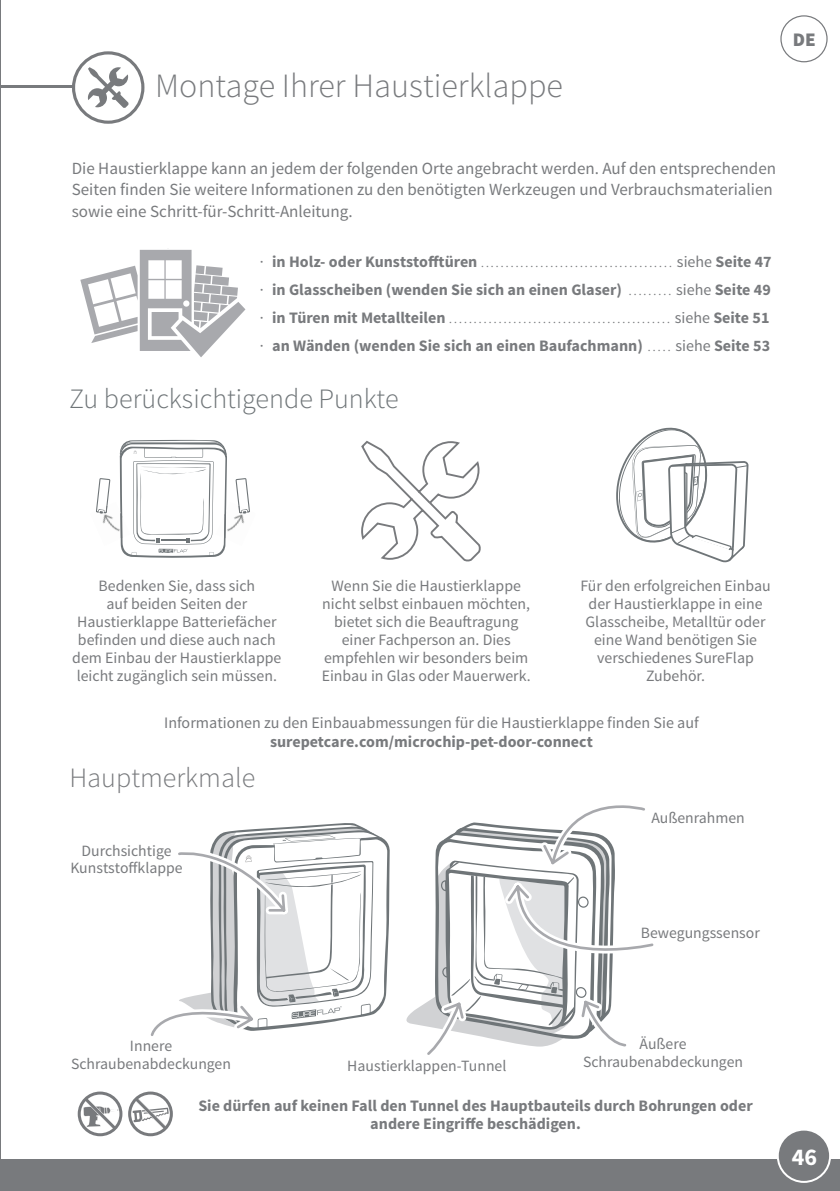
<style>
.page{position:relative;width:840px;height:1191px;background:#fff}
.page>*{position:absolute;margin:0;border:0;box-sizing:border-box;transform-origin:0 0}
.t1{font:300 34px "Source Sans Pro";color:#787a7d}
.t2{font:300 28px "Source Sans Pro";color:#6f7578}
.t3{font:300 28px "Source Sans Pro";color:#787a7d}
.t4{font:700 24px "Source Sans Pro";color:#fff}
.t5{font:900 19.2px "Source Sans Pro";color:#787a7d}
.t6{font:17px/21.6px "Source Sans Pro";color:#787a7d}
.t7{font:700 16px/18px "Source Sans Pro";color:#787a7d;text-align:center}
.t8{font:300 16px "Source Sans Pro";color:#787a7d}
.t9{font:16px "Source Sans Pro";color:#787a7d}
.t10{font:15.8px/18px "Source Sans Pro";color:#787a7d;text-align:center}
.t11{font:15.6px/17.6px "Source Sans Pro";color:#787a7d;text-align:center}
.s1{font-weight:400}
.s2{font-weight:700}
.s3{font-weight:300}
</style>
<div class="page">
<div style="left:0;top:1159px;width:839px;height:32px;background:#787a7d"></div>
<div style="left:777px;top:1129px;width:52px;height:52px;background:#787a7d;border-radius:50%"></div>
<div style="left:776px;top:1128px;width:54px;height:54px;border:2px solid #fff;border-radius:50%"></div>
<div style="left:780px;top:15px;width:47px;height:47px;border:1px solid #787a7d;border-radius:50%"></div>
<img style="left:227px;top:514px;width:17px;height:18px">
<svg style="left:235px;top:478px;width:15px;height:36px"></svg>
<img style="left:102px;top:514px;width:17px;height:18px">
<svg style="left:96px;top:478px;width:14px;height:36px"></svg>
<svg style="left:616px;top:427px;width:131px;height:136px"></svg>
<svg style="left:361px;top:440px;width:120px;height:122px"></svg>
<svg style="left:406px;top:805px;width:248px;height:250px"></svg>
<hr style="left:0;top:85px;width:73px;height:3px;background:#787a7d">
<div style="left:72px;top:51px;width:72px;height:73px;border:3px solid #787a7d;border-radius:50%"></div>
<svg style="left:88px;top:67px;width:41px;height:41px"></svg>
<svg style="left:80px;top:250px;width:165px;height:107px"></svg>
<svg style="left:78px;top:1091px;width:44px;height:45px"></svg>
<svg style="left:128px;top:1091px;width:45px;height:45px"></svg>
<svg style="left:119px;top:440px;width:108px;height:118px"></svg>
<svg style="left:150px;top:823px;width:240px;height:213px"></svg>
<hr style="left:0;top:0;width:1px;height:1191px;background:#787a7d">
<p class="t1" style="left:155px;top:66px;width:409px">Montage Ihrer Haustierklappe</p>
<p class="t5" style="left:792px;top:27px;width:24px">DE</p>
<p class="t6" style="left:72px;top:158px;width:705px">Die Haustierklappe kann an jedem der folgenden Orte angebracht werden. Auf den entsprechenden<br>Seiten finden Sie weitere Informationen zu den benötigten Werkzeugen und Verbrauchsmaterialien sowie eine Schritt-für-Schritt-Anleitung.</p>
<p class="t8" style="left:257px;top:252px;width:515px"><span class="s1">∙</span> <span class="s2">in Holz- oder Kunststofftüren</span> ....................................... <span class="s1">siehe</span> <span class="s2">Seite 47</span></p>
<p class="t7" style="left:257px;top:281px;width:514px"><span class="s1">∙</span> in Glasscheiben (wenden Sie sich an einen Glaser) <span class="s3">.........</span> <span class="s1">siehe</span> Seite 49</p>
<p class="t8" style="left:257px;top:308px;width:513px"><span class="s1">∙</span> <span class="s2">in Türen mit Metallteilen</span> ............................................. <span class="s1">siehe</span> <span class="s2">Seite 51</span></p>
<p class="t7" style="left:257px;top:337px;width:513px"><span class="s1">∙</span> an Wänden (wenden Sie sich an einen Baufachmann) <span class="s3">.....</span> <span class="s1">siehe</span> Seite 53</p>
<p class="t2" style="left:69px;top:381px;width:331px">Zu berücksichtigende Punkte</p>
<p class="t10" style="left:72px;top:577px;width:210px">Bedenken Sie, dass sich<br>auf beiden Seiten der<br>Haustierklappe Batteriefächer befinden und diese auch nach dem Einbau der Haustierklappe leicht zugänglich sein müssen.</p>
<p class="t10" style="left:321px;top:577px;width:210px">Wenn Sie die Haustierklappe nicht selbst einbauen möchten, bietet sich die Beauftragung einer Fachperson an. Dies empfehlen wir besonders beim<br>Einbau in Glas oder Mauerwerk.</p>
<p class="t10" style="left:580px;top:577px;width:192px">Für den erfolgreichen Einbau der Haustierklappe in eine<br>Glasscheibe, Metalltür oder eine Wand benötigen Sie verschiedenes SureFlap<br>Zubehör.</p>
<p class="t9" style="left:164px;top:712px;width:536px">Informationen zu den Einbauabmessungen für die Haustierklappe finden Sie auf</p>
<p class="t7" style="left:270px;top:733px;width:324px">surepetcare.com/microchip-pet-door-connect</p>
<p class="t3" style="left:69px;top:760px;width:187px">Hauptmerkmale</p>
<p class="t11" style="left:70px;top:842px;width:114px">Durchsichtige<br>Kunststoffklappe</p>
<p class="t11" style="left:651px;top:809px;width:95px">Außenrahmen</p>
<p class="t11" style="left:640px;top:924px;width:120px">Bewegungssensor</p>
<p class="t11" style="left:71px;top:1037px;width:161px">Innere<br>Schraubenabdeckungen</p>
<p class="t11" style="left:347px;top:1057px;width:160px">Haustierklappen-Tunnel</p>
<p class="t11" style="left:582px;top:1035px;width:161px">Äußere<br>Schraubenabdeckungen</p>
<p class="t7" style="left:198px;top:1097px;width:555px">Sie dürfen auf keinen Fall den Tunnel des Hauptbauteils durch Bohrungen oder andere Eingriffe beschädigen.</p>
<h3 class="t4" style="left:791px;top:1141px;width:27px">46</h3>
</div>
